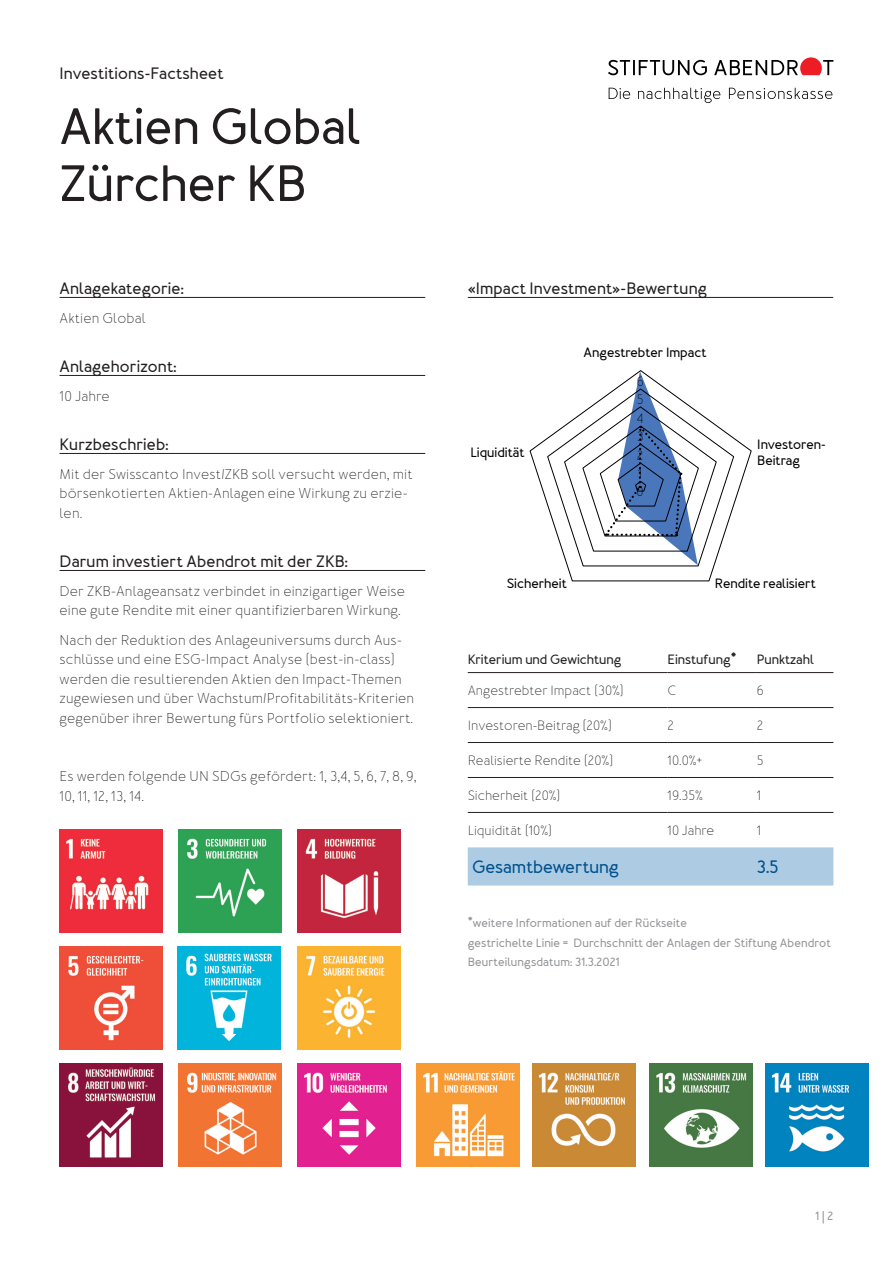
<style>
.page{position:relative;width:893px;height:1263px;background:#fff}
.page>*{position:absolute;margin:0;border:0;box-sizing:border-box;transform-origin:0 0}
.t1{font:700 51px/57px "Merlo Round";color:#231f20}
.t2{font:700 18px "Merlo Round";color:#01518c}
.t3{font:700 16.5px "Merlo Round";letter-spacing:.01em;color:#231f20}
.t4{font:300 14.25px/19.5px "Merlo Round";letter-spacing:.01em;color:#231f20}
.t5{font:300 13.5px "Merlo Round";color:#231f20}
.t6{font:700 13.5px/16.2px "Merlo Round";color:#000001}
.t7{font:700 13.5px "Merlo Round";color:#231f20}
.t8{font:300 13.5px/18.5px "Merlo Round";color:#000001;text-align:justify}
.t9{font:700 12px/19.5px "Merlo Round";letter-spacing:.01em;color:#939598}
</style>
<div class="page">
<hr style="left:468px;top:297px;width:365px;height:1px;background:#231f20">
<hr style="left:60px;top:297px;width:365px;height:1px;background:#231f20">
<hr style="left:60px;top:375px;width:365px;height:1px;background:#231f20">
<hr style="left:60px;top:453px;width:365px;height:1px;background:#231f20">
<hr style="left:60px;top:570px;width:365px;height:1px;background:#231f20">
<div style="left:468px;top:847px;width:365px;height:38px;background:#adcce4"></div>
<hr style="left:468px;top:672px;width:200px;height:1px;background:#231f20">
<hr style="left:668px;top:672px;width:89px;height:1px;background:#231f20">
<hr style="left:757px;top:672px;width:76px;height:1px;background:#231f20">
<hr style="left:468px;top:707px;width:200px;height:1px;background:#231f20">
<hr style="left:668px;top:707px;width:89px;height:1px;background:#231f20">
<hr style="left:757px;top:707px;width:76px;height:1px;background:#231f20">
<hr style="left:468px;top:742px;width:200px;height:1px;background:#231f20">
<hr style="left:668px;top:742px;width:89px;height:1px;background:#231f20">
<hr style="left:757px;top:742px;width:76px;height:1px;background:#231f20">
<hr style="left:468px;top:777px;width:200px;height:1px;background:#231f20">
<hr style="left:668px;top:777px;width:89px;height:1px;background:#231f20">
<hr style="left:757px;top:777px;width:76px;height:1px;background:#231f20">
<hr style="left:468px;top:812px;width:200px;height:1px;background:#231f20">
<hr style="left:668px;top:812px;width:89px;height:1px;background:#231f20">
<hr style="left:757px;top:812px;width:76px;height:1px;background:#231f20">
<svg style="left:530px;top:370px;width:222px;height:211px"></svg>
<img style="left:179px;top:830px;width:102px;height:103px">
<img style="left:178px;top:947px;width:103px;height:103px">
<img style="left:298px;top:947px;width:102px;height:103px">
<img style="left:60px;top:1064px;width:102px;height:103px">
<img style="left:179px;top:1064px;width:102px;height:103px">
<img style="left:60px;top:830px;width:102px;height:103px">
<img style="left:298px;top:830px;width:102px;height:103px">
<img style="left:60px;top:947px;width:102px;height:103px">
<img style="left:298px;top:1064px;width:102px;height:103px">
<img style="left:417px;top:1064px;width:103px;height:103px">
<img style="left:533px;top:1064px;width:103px;height:103px">
<img style="left:649px;top:1064px;width:103px;height:103px">
<img style="left:765px;top:1064px;width:103px;height:103px">
<svg style="left:608px;top:60px;width:99px;height:15px"></svg>
<svg style="left:609px;top:88px;width:21px;height:11px"></svg>
<svg style="left:638px;top:88px;width:82px;height:15px"></svg>
<svg style="left:729px;top:88px;width:103px;height:11px"></svg>
<svg style="left:714px;top:57px;width:119px;height:18px"></svg>
<p class="t3" style="left:60px;top:63px;width:166px">Investitions-Factsheet</p>
<h1 class="t1" style="left:60px;top:101px;width:302px">Aktien Global<br>Zürcher KB</h1>
<p class="t3" style="left:60px;top:278px;width:126px">Anlagekategorie:</p>
<p class="t3" style="left:468px;top:278px;width:241px">«Impact Investment»-Bewertung</p>
<p class="t4" style="left:60px;top:309px;width:88px">Aktien Global</p>
<p class="t3" style="left:60px;top:356px;width:118px">Anlagehorizont:</p>
<p class="t4" style="left:60px;top:387px;width:52px">10 Jahre</p>
<p class="t3" style="left:60px;top:434px;width:110px">Kurzbeschrieb:</p>
<p class="t4" style="left:60px;top:465px;width:355px">Mit der Swisscanto Invest/ZKB soll versucht werden, mit börsenkotierten Aktien-Anlagen eine Wirkung zu erzie&shy;len.</p>
<p class="t3" style="left:60px;top:551px;width:290px">Darum investiert Abendrot mit der ZKB:</p>
<p class="t4" style="left:60px;top:582px;width:347px">Der ZKB-Anlageansatz verbindet in einzigartiger Weise eine gute Rendite mit einer quantifizierbaren Wirkung.</p>
<p class="t4" style="left:60px;top:630px;width:356px">Nach der Reduktion des Anlageuniversums durch Aus&shy;schlüsse und eine ESG-Impact Analyse (best-in-class) werden die resultierenden Aktien den Impact-Themen zugewiesen und über Wachstum/Profitabilitäts-Kriterien gegenüber ihrer Bewertung fürs Portfolio selektioniert.</p>
<p class="t6" style="left:584px;top:345px;width:124px">Angestrebter Impact</p>
<p class="t8" style="left:637px;top:372px;width:9px">6<br>5<br>4<br>3<br>2<br>1<br>0</p>
<p class="t6" style="left:757px;top:437px;width:70px">Investoren-<br>Beitrag</p>
<p class="t6" style="left:470px;top:445px;width:56px">Liquidität</p>
<p class="t6" style="left:507px;top:576px;width:62px">Sicherheit</p>
<p class="t6" style="left:715px;top:576px;width:103px">Rendite realisiert</p>
<p class="t7" style="left:468px;top:651px;width:155px">Kriterium und Gewichtung</p>
<p class="t7" style="left:668px;top:651px;width:70px">Einstufung*</p>
<p class="t7" style="left:757px;top:651px;width:59px">Punktzahl</p>
<p class="t5" style="left:468px;top:682px;width:158px">Angestrebter Impact (30%)</p>
<p class="t5" style="left:668px;top:682px;width:10px">C</p>
<p class="t5" style="left:757px;top:682px;width:9px">6</p>
<p class="t5" style="left:468px;top:717px;width:146px">Investoren-Beitrag (20%)</p>
<p class="t5" style="left:668px;top:717px;width:8px">2</p>
<p class="t5" style="left:757px;top:717px;width:8px">2</p>
<p class="t5" style="left:468px;top:752px;width:147px">Realisierte Rendite (20%)</p>
<p class="t5" style="left:668px;top:752px;width:36px">10.0%+</p>
<p class="t5" style="left:757px;top:752px;width:8px">5</p>
<p class="t5" style="left:468px;top:787px;width:94px">Sicherheit (20%)</p>
<p class="t5" style="left:668px;top:787px;width:37px">19.35%</p>
<p class="t5" style="left:757px;top:787px;width:6px">1</p>
<p class="t5" style="left:468px;top:822px;width:86px">Liquidität (10%)</p>
<p class="t5" style="left:668px;top:822px;width:48px">10 Jahre</p>
<p class="t5" style="left:757px;top:822px;width:6px">1</p>
<p class="t2" style="left:472px;top:855px;width:148px">Gesamtbewertung</p>
<p class="t2" style="left:757px;top:855px;width:23px">3.5</p>
<p class="t9" style="left:468px;top:914px;width:365px">*weitere Informationen auf der Rückseite<br>gestrichelte Linie = Durchschnitt der Anlagen der Stiftung Abendrot<br>Beurteilungsdatum: 31.3.2021</p>
<p class="t4" style="left:60px;top:767px;width:358px">Es werden folgende UN SDGs gefördert: 1, 3,4, 5, 6, 7, 8, 9,<br>10, 11, 12, 13, 14.</p>
<p class="t9" style="left:815px;top:1207px;width:20px">1 | 2</p>
</div>
